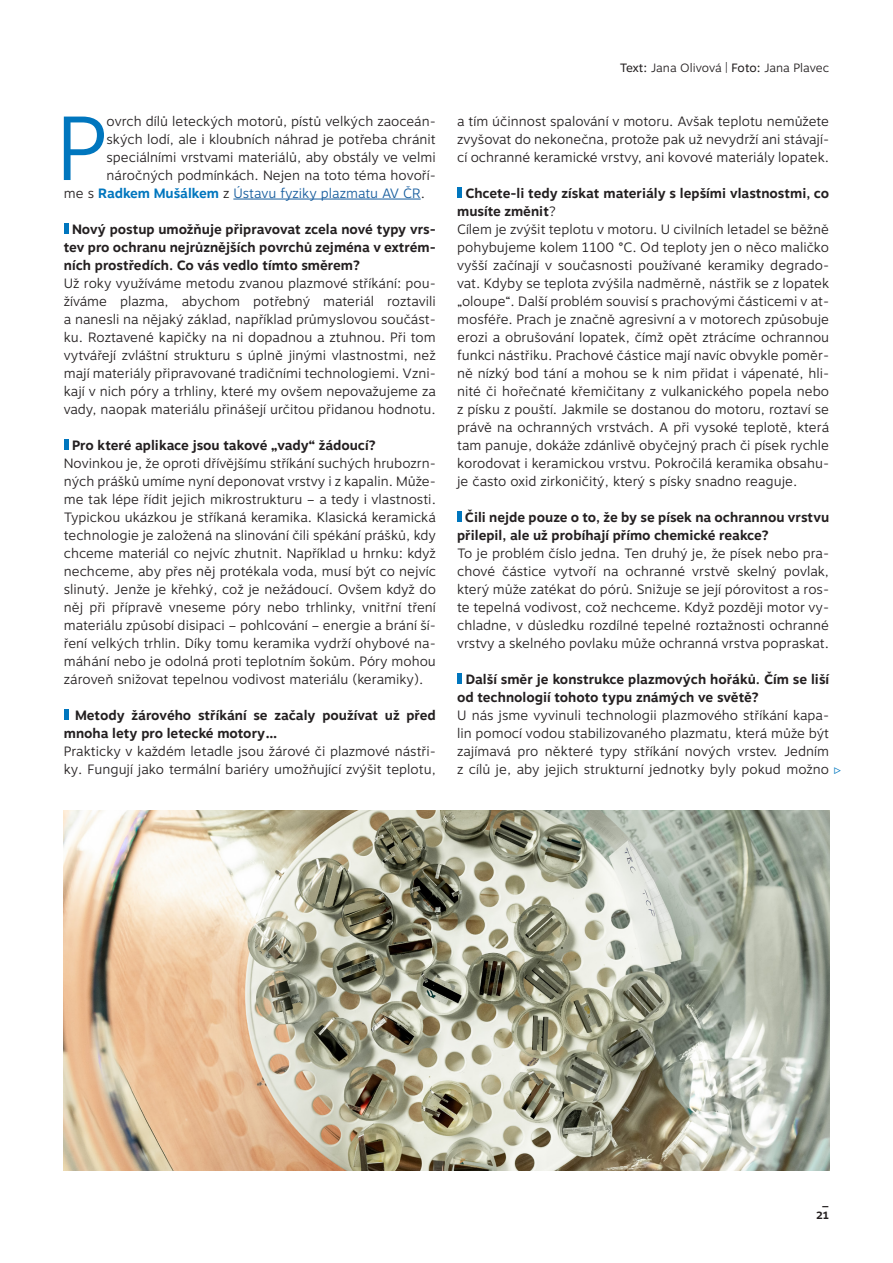
<style>
.page{position:relative;width:893px;height:1263px;background:#fff}
.page>*{position:absolute;margin:0;border:0;box-sizing:border-box;transform-origin:0 0}
.Otázka{font:300 90.6px "Motiva Sans";color:#0076be}
.Otázka-2{font:300 13.5px/18px "Motiva Sans";color:#231f20;text-align:justify}
.Otázka-3{font:700 13.5px/18px "Motiva Sans";color:#231f20}
.Otázka-4{font:300 13.5px "Motiva Sans";color:#175d9e}
.t1{font:300 12px "Motiva Sans";color:#231f20}
.t2{font:700 10.5px/12.6px "Motiva Sans";color:#231f20;text-align:center}
.s1{color:#231f20}
.s2{font-weight:700;color:#0076be}
.s3{font-weight:400}
.s4{font-weight:300}
.s5{font-family:"Maitree";font-size:12.75px;color:#0076be}
</style>
<div class="page">
<hr style="left:233px;top:199px;width:188px;height:1px;background:#175d9e">
<div style="left:64px;top:223px;width:5px;height:11px;background:#0076be"></div>
<div style="left:64px;top:439px;width:5px;height:11px;background:#0076be"></div>
<div style="left:64px;top:709px;width:5px;height:11px;background:#0076be"></div>
<div style="left:457px;top:187px;width:5px;height:11px;background:#0076be"></div>
<div style="left:457px;top:511px;width:5px;height:11px;background:#0076be"></div>
<div style="left:457px;top:673px;width:5px;height:11px;background:#0076be"></div>
<img style="left:64px;top:810px;width:765px;height:360px">
<p class="Otázka" style="left:56px;top:81px;width:52px">P</p>
<p class="Otázka-2" style="left:107px;top:112px;width:331px">ovrch dílů leteckých motorů, pístů velkých zaoceán-</p>
<p class="Otázka-2" style="left:107px;top:130px;width:331px">ských lodí, ale i kloubních náhrad je potřeba chránit</p>
<p class="Otázka-2" style="left:107px;top:148px;width:331px">speciálními vrstvami materiálů, aby obstály ve velmi</p>
<p class="Otázka-2" style="left:107px;top:166px;width:331px">náročných podmínkách. Nejen na toto téma hovoří-</p>
<p class="Otázka-4" style="left:64px;top:183px;width:363px"><span class="s1">me s</span> <span class="s2">Radkem Mušálkem</span> <span class="s1">z</span> Ústavu fyziky plazmatu AV ČR<span class="s1">.</span></p>
<p class="Otázka-3" style="left:64px;top:221px;width:374px;text-align:justify;text-indent:8px">Nový postup umožňuje připravovat zcela nové typy vrs‑ tev pro ochranu nejrůznějších povrchů zejména v extrém‑ ních prostředích. Co vás vedlo tímto směrem?</p>
<p class="Otázka-2" style="left:64px;top:274px;width:374px">Už roky využíváme metodu zvanou plazmové stříkání: pou&shy;žíváme plazma, abychom potřebný materiál roztavili a nanesli na nějaký základ, například průmyslovou součást&shy;ku. Roztavené kapičky na ni dopadnou a ztuhnou. Při tom vytvářejí zvláštní strukturu s úplně jinými vlastnostmi, než mají materiály připravované tradičními technologiemi. Vzni&shy;kají v nich póry a trhliny, které my ovšem nepovažujeme za vady, naopak materiálu přinášejí určitou přidanou hodnotu.</p>
<p class="Otázka-3" style="left:72px;top:437px;width:305px">Pro které aplikace jsou takové „vady“ žádoucí?</p>
<p class="Otázka-2" style="left:64px;top:454px;width:374px">Novinkou je, že oproti dřívějšímu stříkání suchých hrubozrn&shy;ných prášků umíme nyní deponovat vrstvy i z kapalin. Může&shy;me tak lépe řídit jejich mikrostrukturu – a tedy i vlastnosti.<br>Typickou ukázkou je stříkaná keramika. Klasická keramická technologie je založená na slinování čili spékání prášků, kdy chceme materiál co nejvíc zhutnit. Například u hrnku: když nechceme, aby přes něj protékala voda, musí být co nejvíc slinutý. Jenže je křehký, což je nežádoucí. Ovšem když do něj při přípravě vneseme póry nebo trhlinky, vnitřní tření materiálu způsobí disipaci – pohlcování – energie a brání ší&shy;ření velkých trhlin. Díky tomu keramika vydrží ohybové na&shy;máhání nebo je odolná proti teplotním šokům. Póry mohou zároveň snižovat tepelnou vodivost materiálu (keramiky).</p>
<p class="Otázka-3" style="left:64px;top:707px;width:374px;text-indent:11px">Metody žárového stříkání se začaly používat už před mnoha lety pro letecké motory…</p>
<p class="Otázka-2" style="left:64px;top:742px;width:374px">Prakticky v každém letadle jsou žárové či plazmové nástři&shy;ky. Fungují jako termální bariéry umožňující zvýšit teplotu,</p>
<p class="t1" style="left:620px;top:59px;width:211px"><span class="s3">Text:</span> Jana Olivová | <span class="s3">Foto:</span> Jana Plavec</p>
<p class="Otázka-2" style="left:457px;top:112px;width:374px">a tím účinnost spalování v motoru. Avšak teplotu nemůžete zvyšovat do nekonečna, protože pak už nevydrží ani stávají&shy;cí ochranné keramické vrstvy, ani kovové materiály lopatek.</p>
<p class="Otázka-3" style="left:457px;top:185px;width:374px;text-indent:8px">Chcete‑li tedy získat materiály s lepšími vlastnostmi, co musíte změnit<span class="s4">?</span></p>
<p class="Otázka-2" style="left:457px;top:220px;width:374px">Cílem je zvýšit teplotu v motoru. U civilních letadel se běžně pohybujeme kolem 1100 °C. Od teploty jen o něco maličko vyšší začínají v současnosti používané keramiky degrado&shy;vat. Kdyby se teplota zvýšila nadměrně, nástřik se z lopatek „oloupe“. Další problém souvisí s prachovými částicemi v at&shy;mosféře. Prach je značně agresivní a v motorech způsobuje erozi a obrušování lopatek, čímž opět ztrácíme ochrannou funkci nástřiku. Prachové částice mají navíc obvykle poměr&shy;ně nízký bod tání a mohou se k nim přidat i vápenaté, hli&shy;nité či hořečnaté křemičitany z vulkanického popela nebo z písku z pouští. Jakmile se dostanou do motoru, roztaví se právě na ochranných vrstvách. A při vysoké teplotě, která tam panuje, dokáže zdánlivě obyčejný prach či písek rychle korodovat i keramickou vrstvu. Pokročilá keramika obsahu&shy;je často oxid zirkoničitý, který s písky snadno reaguje.</p>
<p class="Otázka-3" style="left:457px;top:509px;width:374px;text-indent:8px">Čili nejde pouze o to, že by se písek na ochrannou vrstvu přilepil, ale už probíhají přímo chemické reakce?</p>
<p class="Otázka-2" style="left:457px;top:544px;width:374px">To je problém číslo jedna. Ten druhý je, že písek nebo pra&shy;chové částice vytvoří na ochranné vrstvě skelný povlak, který může zatékat do pórů. Snižuje se její pórovitost a ros&shy;te tepelná vodivost, což nechceme. Když později motor vy&shy;chladne, v důsledku rozdílné tepelné roztažnosti ochranné vrstvy a skelného povlaku může ochranná vrstva popraskat.</p>
<p class="Otázka-3" style="left:457px;top:671px;width:374px;text-indent:9px">Další směr je konstrukce plazmových hořáků. Čím se liší od technologií tohoto typu známých ve světě?</p>
<p class="Otázka-2" style="left:457px;top:706px;width:386px;text-align:left">U nás jsme vyvinuli technologii plazmového stříkání kapa&shy;lin pomocí vodou stabilizovaného plazmatu, která může být zajímavá pro některé typy stříkání nových vrstev. Jedním<br>z cílů je, aby jejich strukturní jednotky byly pokud možno <span class="s5">▷</span></p>
<p class="t2" style="left:816px;top:1196px;width:15px">_<br>21</p>
</div>
